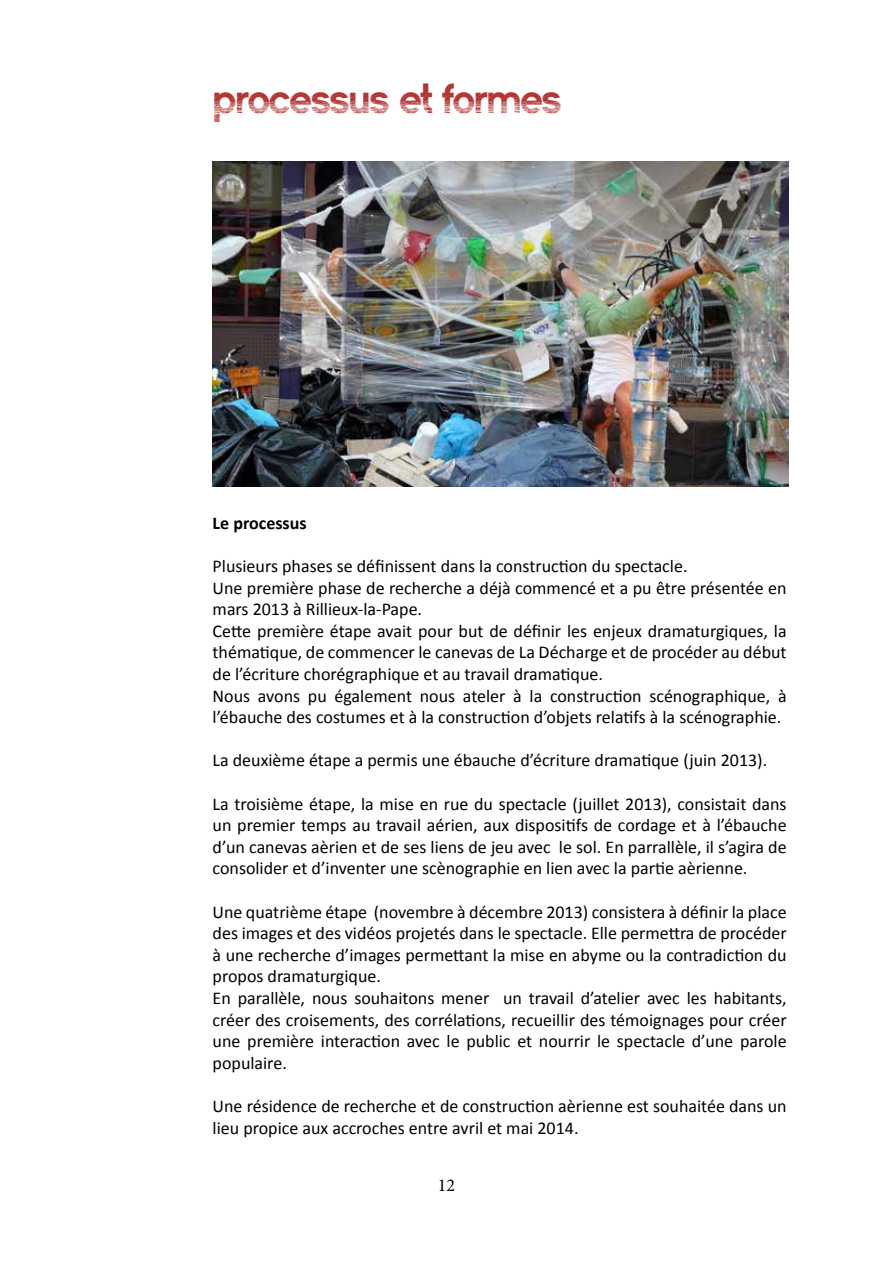
<style>
.page{position:relative;width:893px;height:1263px;background:#fff}
.page>*{position:absolute;margin:0;border:0;box-sizing:border-box;transform-origin:0 0}
.t1{font:500 39.3px "CM Sans Serif Aged";letter-spacing:-.03em;color:#b53533}
.t2{font:18px/21.6px "Calibri";color:#000}
.t3{font:700 18px "Calibri";color:#000}
.t4{font:18px "Minion Pro";color:#000}
</style>
<div class="page">
<img style="left:213px;top:162px;width:575px;height:324px">
<h1 class="t1" style="left:213px;top:75px;width:351px">processus et formes</h1>
<p class="t3" style="left:213px;top:511px;width:96px">Le processus</p>
<p class="t2" style="left:213px;top:555px;width:576px">Plusieurs phases se définissent dans la construction du spectacle.<br>Une première phase de recherche a déjà commencé et a pu être présentée en mars 2013 à Rillieux-la-Pape.<br>Cette première étape avait pour but de définir les enjeux dramaturgiques, la thématique, de commencer le canevas de La Décharge et de procéder au début de l’écriture chorégraphique et au travail dramatique.<br>Nous avons pu également nous ateler à la construction scénographique, à l’ébauche des costumes et à la construction d’objets relatifs à la scénographie.</p>
<p class="t2" style="left:213px;top:750px;width:556px">La deuxième étape a permis une ébauche d’écriture dramatique (juin 2013).</p>
<p class="t2" style="left:213px;top:793px;width:576px;text-align:justify">La troisième étape, la mise en rue du spectacle (juillet 2013), consistait dans un premier temps au travail aérien, aux dispositifs de cordage et à l’ébauche d’un canevas aèrien et de ses liens de jeu avec le sol. En parrallèle, il s’agira de consolider et d’inventer une scènographie en lien avec la partie aèrienne.</p>
<p class="t2" style="left:213px;top:901px;width:576px">Une quatrième étape (novembre à décembre 2013) consistera à définir la place des images et des vidéos projetés dans le spectacle. Elle permettra de procéder à une recherche d’images permettant la mise en abyme ou la contradiction du propos dramaturgique.<br>En parallèle, nous souhaitons mener un travail d’atelier avec les habitants, créer des croisements, des corrélations, recueillir des témoignages pour créer une première interaction avec le public et nourrir le spectacle d’une parole populaire.</p>
<p class="t2" style="left:213px;top:1095px;width:575px">Une résidence de recherche et de construction aèrienne est souhaitée dans un lieu propice aux accroches entre avril et mai 2014.</p>
<p class="t4" style="left:438px;top:1173px;width:19px">12</p>
</div>
